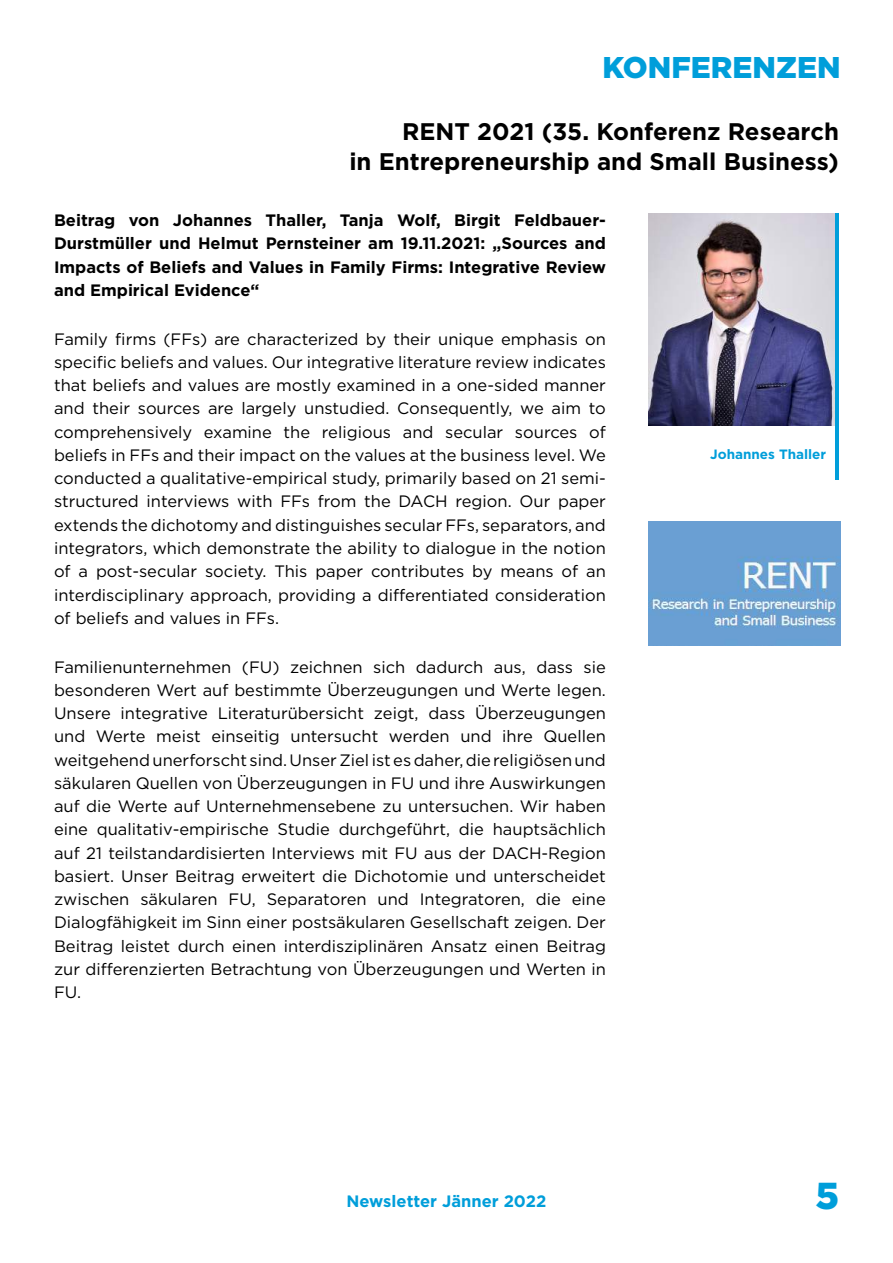
<style>
.page{position:relative;width:893px;height:1263px;background:#fff}
.page>*{position:absolute;margin:0;border:0;box-sizing:border-box;transform-origin:0 0}
.t1{font:900 37.5px "Gotham";color:#009eda}
.t2{font:900 30px "Gotham";color:#009eda}
.t3{font:700 24px/30.8px "Gotham";color:#000;text-align:right}
.t4{font:16.5px/23.2px "Gotham";color:#000;text-align:justify}
.t5{font:700 16.5px/23.2px "Gotham";color:#000;text-align:justify}
.t6{font:700 16.5px "Gotham";color:#009eda}
.t7{font:700 13.5px "Gotham";color:#009eda}
</style>
<div class="page">
<img style="left:649px;top:213px;width:186px;height:213px">
<hr style="left:835px;top:213px;width:4px;height:267px;background:#009eda">
<img style="left:649px;top:522px;width:192px;height:124px">
<h2 class="t2" style="left:603px;top:47px;width:239px">KONFERENZEN</h2>
<h3 class="t3" style="left:349px;top:116px;width:491px">RENT 2021 (35. Konferenz Research<br>in Entrepreneurship and Small Business)</h3>
<p class="t5" style="left:54px;top:209px;width:553px">Beitrag von Johannes Thaller, Tanja Wolf, Birgit Feldbauer-Durstmüller und Helmut Pernsteiner am 19.11.2021: „Sources and Impacts of Beliefs and Values in Family Firms: Integrative Review and Empirical Evidence“</p>
<p class="t4" style="left:54px;top:327px;width:553px">Family firms (FFs) are characterized by their unique emphasis on specific beliefs and values. Our integrative literature review indicates that beliefs and values are mostly examined in a one-sided manner and their sources are largely unstudied. Consequently, we aim to comprehensively examine the religious and secular sources of beliefs in FFs and their impact on the values at the business level. We conducted a qualitative-empirical study, primarily based on 21 semi&shy;structured interviews with FFs from the DACH region. Our paper extends the dichotomy and distinguishes secular FFs, separators, and integrators, which demonstrate the ability to dialogue in the notion of a post-secular society. This paper contributes by means of an interdisciplinary approach, providing a differentiated consideration of beliefs and values in FFs.</p>
<p class="t4" style="left:54px;top:655px;width:553px">Familienunternehmen (FU) zeichnen sich dadurch aus, dass sie besonderen Wert auf bestimmte Überzeugungen und Werte legen.<br>Unsere integrative Literaturübersicht zeigt, dass Überzeugungen und Werte meist einseitig untersucht werden und ihre Quellen weitgehend unerforscht sind. Unser Ziel ist es daher, die religiösen und säkularen Quellen von Überzeugungen in FU und ihre Auswirkungen auf die Werte auf Unternehmensebene zu untersuchen. Wir haben eine qualitativ-empirische Studie durchgeführt, die hauptsächlich auf 21 teilstandardisierten Interviews mit FU aus der DACH-Region basiert. Unser Beitrag erweitert die Dichotomie und unterscheidet zwischen säkularen FU, Separatoren und Integratoren, die eine Dialogfähigkeit im Sinn einer postsäkularen Gesellschaft zeigen. Der Beitrag leistet durch einen interdisziplinären Ansatz einen Beitrag zur differenzierten Betrachtung von Überzeugungen und Werten in FU.</p>
<p class="t6" style="left:347px;top:1190px;width:201px">Newsletter Jänner 2022</p>
<p class="t7" style="left:710px;top:445px;width:118px">Johannes Thaller</p>
<h1 class="t1" style="left:815px;top:1170px;width:25px">5</h1>
</div>
